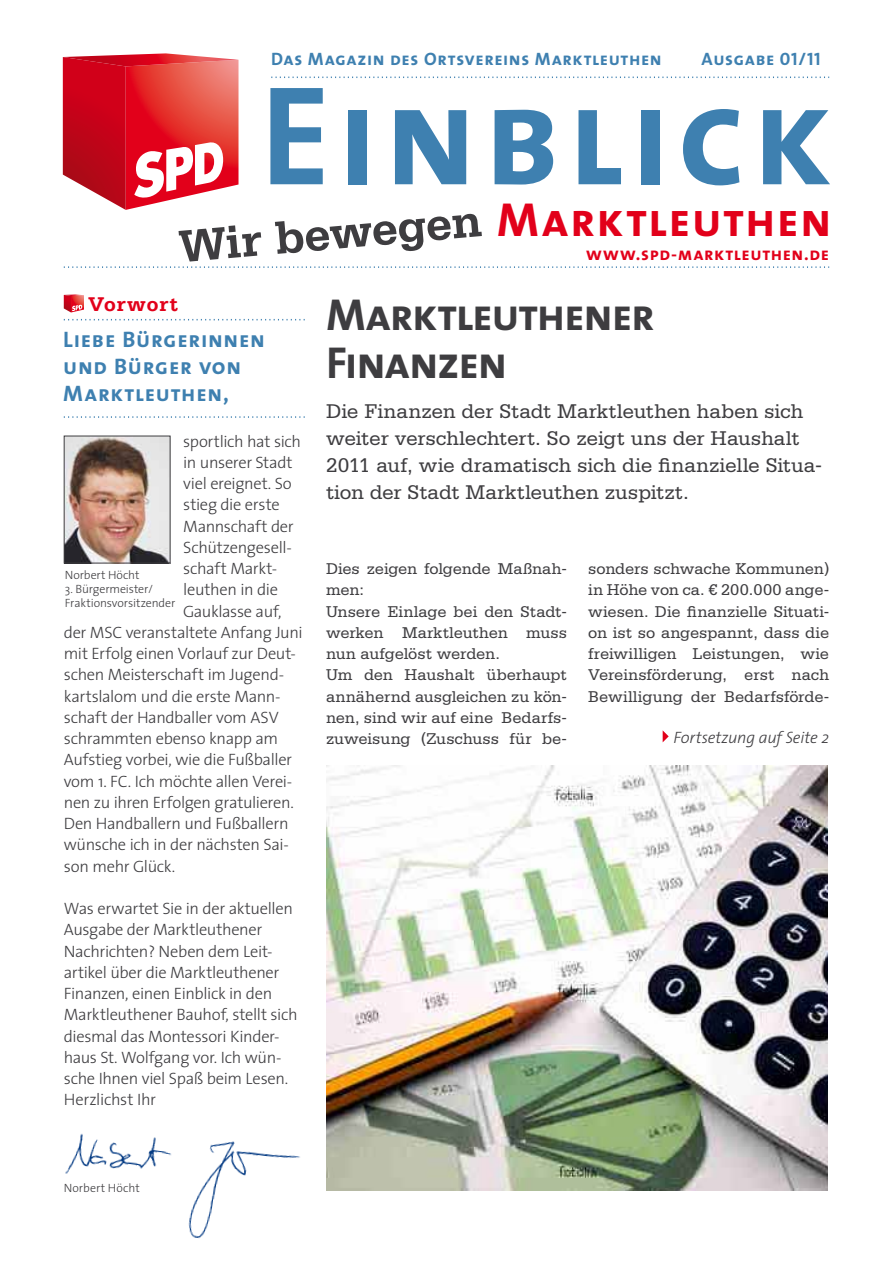
<style>
.page{position:relative;width:893px;height:1263px;background:#fff}
.page>*{position:absolute;margin:0;border:0;box-sizing:border-box;transform-origin:0 0}
.t1{font:142.5px "The Sans Bold Caps";letter-spacing:.045em;color:#3e80b0}
.t2{font:48px "The Sans Bold Caps";letter-spacing:.025em;color:#e2001a}
.t3{font:700 48px "Serifa Std";color:#3e3d40}
.t4{font:45px/48px "The Sans Bold Caps";letter-spacing:-.03em;color:#3e3d40}
.t5{font:22.5px/27px "The Sans Bold Caps";letter-spacing:.035em;color:#3e80b0}
.t6{font:21px/27px "Serifa Std";letter-spacing:-.005em;color:#3e3d40}
.t7{font:700 21px "Serifa Std";letter-spacing:.035em;color:#e2001a}
.t8{font:18px "The Sans Bold Caps";letter-spacing:.035em;color:#3e80b0}
.t9{font:18px "The Sans Bold Caps";letter-spacing:.03em;color:#e2001a}
.t10{font:300 16.5px/21.3px "The Sans";letter-spacing:-.02em;color:#3e3d40}
.t11{font:16.5px/21.3px "Serifa Std";letter-spacing:-.005em;color:#3e3d40}
.t12{font:italic 300 16.5px "The Sans";letter-spacing:-.01em;color:#3e3d40}
.t13{font:300 12px/14.4px "The Sans";letter-spacing:-.005em;color:#3e3d40}
</style>
<div class="page">
<svg style="left:63px;top:53px;width:175px;height:157px"></svg>
<svg style="left:64px;top:266px;width:765px;height:2px"></svg>
<svg style="left:271px;top:77px;width:558px;height:1px"></svg>
<svg style="left:64px;top:319px;width:241px;height:1px"></svg>
<svg style="left:64px;top:416px;width:241px;height:2px"></svg>
<img style="left:66px;top:438px;width:102px;height:123px">
<div style="left:64px;top:436px;width:106px;height:127px;border:1px solid #3e3d40"></div>
<svg style="left:64px;top:294px;width:20px;height:18px"></svg>
<img style="left:65px;top:1133px;width:235px;height:106px">
<img style="left:326px;top:765px;width:502px;height:426px">
<svg style="left:663px;top:730px;width:6px;height:12px"></svg>
<p class="t8" style="left:271px;top:44px;width:392px">Das Magazin des Ortsvereins Marktleuthen</p>
<p class="t8" style="left:702px;top:44px;width:121px">Ausgabe 01/11</p>
<h1 class="t1" style="left:260px;top:17px;width:574px">Einblick</h1>
<h2 class="t2" style="left:497px;top:179px;width:336px">Marktleuthen</h2>
<h2 class="t3" style="left:176px;top:219px;width:306px;rotate:-5deg">Wir bewegen</h2>
<p class="t9" style="left:586px;top:239px;width:244px">www.spd-marktleuthen.de</p>
<h3 class="t4" style="left:326px;top:290px;width:330px">Marktleuthener<br>Finanzen</h3>
<p class="t7" style="left:88px;top:292px;width:91px">Vorwort</p>
<h3 class="t5" style="left:63px;top:325px;width:203px">Liebe Bürgerinnen und Bürger von<br>Marktleuthen,</h3>
<p class="t6" style="left:326px;top:398px;width:497px">Die Finanzen der Stadt Marktleuthen haben sich weiter verschlechtert. So zeigt uns der Haushalt 2011 auf, wie dramatisch sich die finanzielle Situa&shy;tion der Stadt Marktleuthen zuspitzt.</p>
<p class="t10" style="left:183px;top:430px;width:119px">sportlich hat sich</p>
<p class="t10" style="left:183px;top:451px;width:111px">in unserer Stadt</p>
<p class="t10" style="left:183px;top:472px;width:110px">viel ereignet. So</p>
<p class="t10" style="left:183px;top:493px;width:98px">stieg die erste</p>
<p class="t10" style="left:183px;top:515px;width:112px">Mannschaft der</p>
<p class="t10" style="left:183px;top:536px;width:110px">Schützengesell-</p>
<p class="t10" style="left:183px;top:557px;width:95px">schaft Markt-</p>
<p class="t10" style="left:183px;top:578px;width:96px">leuthen in die</p>
<p class="t10" style="left:183px;top:600px;width:100px">Gauklasse auf,</p>
<p class="t10" style="left:64px;top:621px;width:240px">der MSC veranstaltete Anfang Juni</p>
<p class="t10" style="left:64px;top:642px;width:234px">mit Erfolg einen Vorlauf zur Deut-</p>
<p class="t10" style="left:64px;top:663px;width:222px">schen Meisterschaft im Jugend-</p>
<p class="t10" style="left:64px;top:685px;width:218px">kartslalom und die erste Mann-</p>
<p class="t10" style="left:64px;top:706px;width:216px">schaft der Handballer vom ASV</p>
<p class="t10" style="left:64px;top:727px;width:216px">schrammten ebenso knapp am</p>
<p class="t10" style="left:64px;top:748px;width:230px">Aufstieg vorbei, wie die Fußballer</p>
<p class="t10" style="left:64px;top:770px;width:230px">vom 1. FC. Ich möchte allen Verei-</p>
<p class="t10" style="left:64px;top:791px;width:232px">nen zu ihren Erfolgen gratulieren.</p>
<p class="t10" style="left:64px;top:812px;width:226px">Den Handballern und Fußballern</p>
<p class="t10" style="left:64px;top:833px;width:227px">wünsche ich in der nächsten Sai-</p>
<p class="t10" style="left:64px;top:855px;width:113px">son mehr Glück.</p>
<p class="t10" style="left:64px;top:897px;width:235px">Was erwartet Sie in der aktuellen<br>Ausgabe der Marktleuthener<br>Nachrichten? Neben dem Leit&shy;artikel über die Marktleuthener<br>Finanzen, einen Einblick in den<br>Marktleuthener Bauhof, stellt sich diesmal das Montessori Kinder&shy;haus St. Wolfgang vor. Ich wün&shy;sche Ihnen viel Spaß beim Lesen.<br>Herzlichst Ihr</p>
<p class="t11" style="left:326px;top:558px;width:242px">Dies zeigen folgende Maßnah&shy;men:<br>Unsere Einlage bei den Stadt&shy;werken Marktleuthen muss nun aufgelöst werden.<br>Um den Haushalt überhaupt annähernd ausgleichen zu kön&shy;nen, sind wir auf eine Bedarfs&shy;zuweisung (Zuschuss für be-</p>
<p class="t11" style="left:588px;top:558px;width:242px;text-align:justify">sonders schwache Kommunen) in Höhe von ca. € 200.000 ange&shy;wiesen. Die finanzielle Situati&shy;on ist so angespannt, dass die freiwilligen Leistungen, wie Vereinsförderung, erst nach Bewilligung der Bedarfsförde-</p>
<p class="t13" style="left:65px;top:567px;width:76px">Norbert Höcht</p>
<p class="t13" style="left:65px;top:581px;width:112px">3. Bürgermeister/<br>Fraktionsvorsitzender</p>
<p class="t12" style="left:673px;top:723px;width:157px">Fortsetzung auf Seite 2</p>
<p class="t13" style="left:64px;top:1180px;width:78px">Norbert Höcht</p>
</div>
